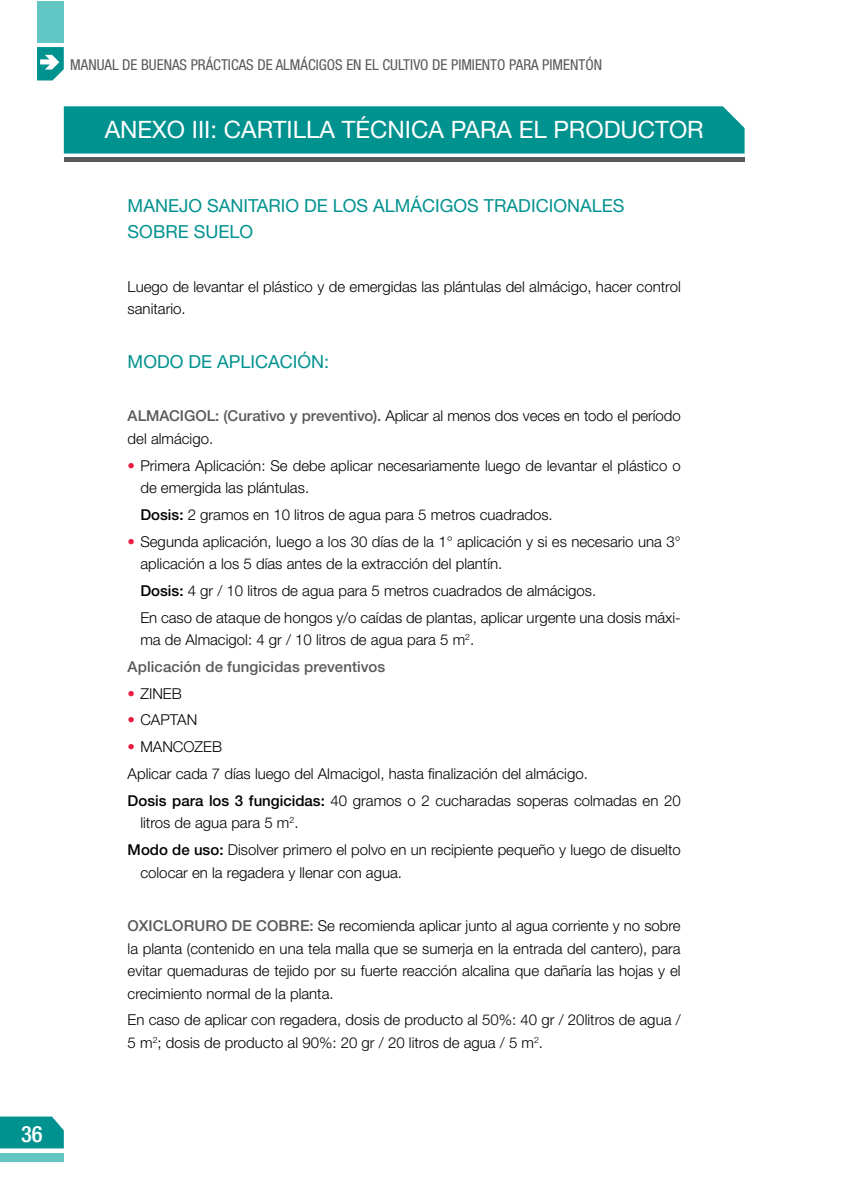
<style>
.page{position:relative;width:851px;height:1191px;background:#fff}
.page>*{position:absolute;margin:0;border:0;box-sizing:border-box;transform-origin:0 0}
.t1{font:24px "Helvetica Neue LT Std";color:#fff}
.t2{font:500 condensed 22.5px "Helvetica Neue";color:#fff}
.t3{font:18px/26.7px "Helvetica Neue LT Std";color:#00928f}
.t4{font:300 15px/22.5px "Helvetica Neue LT Std";color:#000}
.t5{font:condensed 15px "Helvetica Neue";color:#58595b}
.s1{font-weight:500;color:#58595b}
.s2{font-weight:500}
</style>
<div class="page">
<svg style="left:37px;top:47px;width:27px;height:33px"></svg>
<div style="left:37px;top:1px;width:27px;height:42px;background:#61c6c4"></div>
<svg style="left:0;top:1116px;width:64px;height:32px"></svg>
<div style="left:0;top:1153px;width:64px;height:8px;background:#61c6c4"></div>
<div style="left:64px;top:106px;width:680px;height:47px;background:#00928f"></div>
<hr style="left:64px;top:158px;width:680px;height:4px;background:#58595b">
<p class="t5" style="left:70px;top:56px;width:533px">MANUAL DE BUENAS PRÁCTICAS DE ALMÁCIGOS EN EL CULTIVO DE PIMIENTO PARA PIMENTÓN</p>
<h1 class="t1" style="left:105px;top:115px;width:600px">ANEXO III: CARTILLA TÉCNICA PARA EL PRODUCTOR</h1>
<p class="t3" style="left:128px;top:191px;width:498px">MANEJO SANITARIO DE LOS ALMÁCIGOS TRADICIONALES<br>SOBRE SUELO</p>
<p class="t4" style="left:128px;top:275px;width:554px">Luego de levantar el plástico y de emergidas las plántulas del almácigo, hacer control sanitario.</p>
<p class="t3" style="left:128px;top:348px;width:203px">MODO DE APLICACIÓN:</p>
<p class="t4" style="left:128px;top:404px;width:554px"><span class="s1">ALMACIGOL: (Curativo y preventivo).</span> Aplicar al menos dos veces en todo el período del almácigo.</p>
<p class="t4" style="left:140px;top:454px;width:541px">Primera Aplicación: Se debe aplicar necesariamente luego de levantar el plástico o de emergida las plántulas.</p>
<p class="t4" style="left:140px;top:501px;width:541px;line-height:26.7px"><span class="s2">Dosis:</span> 2 gramos en 10 litros de agua para 5 metros cuadrados.<br>Segunda aplicación, luego a los 30 días de la 1° aplicación y si es necesario una 3°</p>
<p class="t4" style="left:140px;top:550px;width:542px;line-height:26.7px">aplicación a los 5 días antes de la extracción del plantín.<br><span class="s2">Dosis:</span> 4 gr / 10 litros de agua para 5 metros cuadrados de almácigos.<br>En caso de ataque de hongos y/o caídas de plantas, aplicar urgente una dosis máxi-</p>
<p class="t4" style="left:128px;top:626px;width:348px;line-height:26.8px;text-indent:13px">ma de Almacigol: 4 gr / 10 litros de agua para 5 m<sup>2</sup>.<br><span class="s1">Aplicación de fungicidas preventivos</span></p>
<p class="t4" style="left:140px;top:682px;width:43px">ZINEB</p>
<p class="t4" style="left:140px;top:708px;width:58px">CAPTAN</p>
<p class="t4" style="left:140px;top:735px;width:83px">MANCOZEB</p>
<p class="t4" style="left:128px;top:762px;width:461px">Aplicar cada 7 días luego del Almacigol, hasta finalización del almácigo.</p>
<p class="t4" style="left:128px;top:789px;width:554px"><span class="s2">Dosis para los 3 fungicidas:</span> 40 gramos o 2 cucharadas soperas colmadas en 20</p>
<p class="t4" style="left:128px;top:809px;width:554px;line-height:26.8px;text-indent:13px">litros de agua para 5 m<sup>2</sup>.<br><span class="s2">Modo de uso:</span> Disolver primero el polvo en un recipiente pequeño y luego de disuelto</p>
<p class="t4" style="left:140px;top:860px;width:263px">colocar en la regadera y llenar con agua.</p>
<p class="t4" style="left:128px;top:914px;width:554px;text-align:justify"><span class="s1">OXICLORURO DE COBRE:</span> Se recomienda aplicar junto al agua corriente y no sobre la planta (contenido en una tela malla que se sumerja en la entrada del cantero), para evitar quemaduras de tejido por su fuerte reacción alcalina que dañaría las hojas y el crecimiento normal de la planta.</p>
<p class="t4" style="left:128px;top:1008px;width:554px">En caso de aplicar con regadera, dosis de producto al 50%: 40 gr / 20litros de agua /<br>5 m<sup>2</sup>; dosis de producto al 90%: 20 gr / 20 litros de agua / 5 m<sup>2</sup>.</p>
<h2 class="t2" style="left:21px;top:1120px;width:23px">36</h2>
</div>
